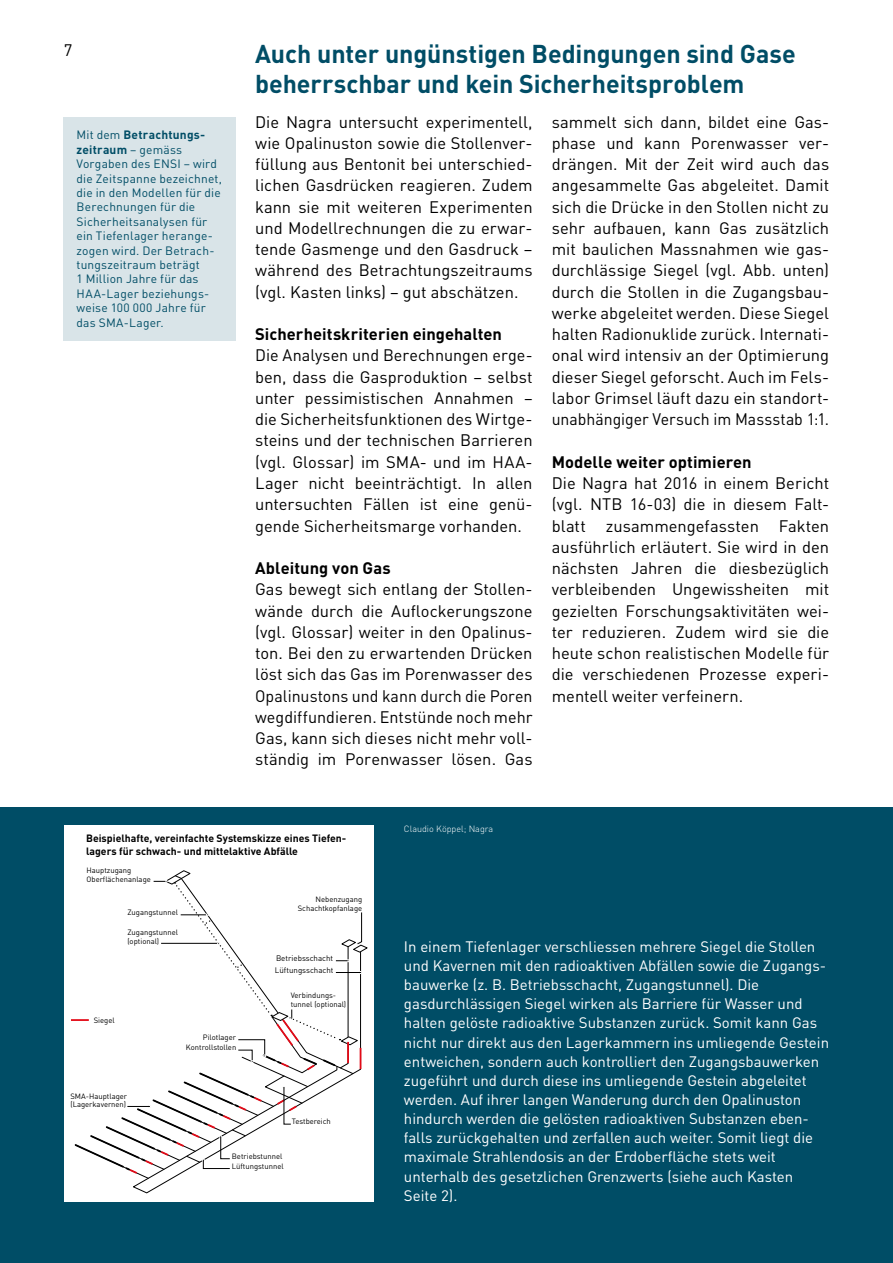
<style>
.page{position:relative;width:893px;height:1263px;background:#fff}
.page>*{position:absolute;margin:0;border:0;box-sizing:border-box;transform-origin:0 0}
.t1{font:700 25.5px/30px "FFDIN";letter-spacing:-.005em;color:#004d66}
.t2{font:16.5px/21.3px "FFDIN";color:#000}
.t3{font:700 16.5px "FFDIN";color:#000}
.t4{font:15px/19.2px "FFDIN";color:#fff}
.t5{font:12px/14.4px "FFDIN";letter-spacing:.015em;color:#004d66}
.t6{font:700 10.5px/12.6px "FFDIN";color:#000}
.t7{font:300 9px "FFDIN";color:#fff}
.t8{font:7.95px/11.7px "FFDIN";color:#000}
.t9{font:7.65px/8.4px "FFDIN";color:#000}
.s1{font-weight:700}
</style>
<div class="page">
<div style="left:0;top:808px;width:893px;height:455px;background:#004d66"></div>
<div style="left:64px;top:825px;width:310px;height:376px;background:#fff"></div>
<svg style="left:71px;top:870px;width:297px;height:324px"></svg>
<div style="left:64px;top:117px;width:172px;height:223px;background:#d9e4e8"></div>
<p class="t2" style="left:64px;top:39px;width:10px">7</p>
<p class="t5" style="left:77px;top:128px;width:147px">Mit dem <span class="s1">Betrachtungs&shy;zeitraum</span> – gemäss<br>Vorgaben des ENSI – wird die Zeitspanne bezeichnet, die in den Modellen für die<br>Berechnungen für die<br>Sicherheitsanalysen für ein Tiefenlager herange&shy;zogen wird. Der Betrach&shy;tungszeitraum beträgt<br>1 Million Jahre für das<br>HAA-Lager beziehungs&shy;weise 100 000 Jahre für das SMA-Lager.</p>
<h1 class="t1" style="left:255px;top:38px;width:542px">Auch unter ungünstigen Bedingungen sind Gase beherrschbar und kein Sicherheitsproblem</h1>
<p class="t2" style="left:255px;top:111px;width:279px;text-align:justify">Die Nagra untersucht experimentell, wie Opalinuston sowie die Stollenver&shy;füllung aus Bentonit bei unterschied&shy;lichen Gasdrücken reagieren. Zudem kann sie mit weiteren Experimenten und Modellrechnungen die zu erwar&shy;tende Gasmenge und den Gasdruck – während des Betrachtungszeitraums (vgl. Kasten links) – gut abschätzen.</p>
<p class="t3" style="left:255px;top:323px;width:248px">Sicherheitskriterien eingehalten</p>
<p class="t2" style="left:255px;top:345px;width:279px">Die Analysen und Berechnungen erge&shy;ben, dass die Gasproduktion – selbst unter pessimistischen Annahmen – die Sicherheitsfunktionen des Wirtge&shy;steins und der technischen Barrieren (vgl. Glossar) im SMA- und im HAA-Lager nicht beeinträchtigt. In allen untersuchten Fällen ist eine genü&shy;gende Sicherheitsmarge vorhanden.</p>
<p class="t3" style="left:255px;top:557px;width:137px">Ableitung von Gas</p>
<p class="t2" style="left:255px;top:578px;width:279px">Gas bewegt sich entlang der Stollen&shy;wände durch die Auflockerungszone (vgl. Glossar) weiter in den Opalinus&shy;ton. Bei den zu erwartenden Drücken löst sich das Gas im Porenwasser des Opalinustons und kann durch die Poren wegdiffundieren. Entstünde noch mehr Gas, kann sich dieses nicht mehr voll&shy;ständig im Porenwasser lösen. Gas</p>
<p class="t2" style="left:552px;top:111px;width:279px">sammelt sich dann, bildet eine Gas&shy;phase und kann Porenwasser ver&shy;drängen. Mit der Zeit wird auch das angesammelte Gas abgeleitet. Damit sich die Drücke in den Stollen nicht zu sehr aufbauen, kann Gas zusätzlich mit baulichen Massnahmen wie gas&shy;durchlässige Siegel (vgl. Abb. unten) durch die Stollen in die Zugangsbau&shy;werke abgeleitet werden. Diese Siegel halten Radionuklide zurück. Internati&shy;onal wird intensiv an der Optimierung dieser Siegel geforscht. Auch im Fels&shy;labor Grimsel läuft dazu ein standort&shy;unabhängiger Versuch im Massstab 1:1.</p>
<p class="t3" style="left:552px;top:451px;width:202px">Modelle weiter optimieren</p>
<p class="t2" style="left:552px;top:472px;width:279px;text-align:justify">Die Nagra hat 2016 in einem Bericht (vgl. NTB 16-03) die in diesem Falt&shy;blatt zusammengefassten Fakten ausführlich erläutert. Sie wird in den nächsten Jahren die diesbezüglich verbleibenden Ungewissheiten mit gezielten Forschungsaktivitäten wei&shy;ter reduzieren. Zudem wird sie die heute schon realistischen Modelle für die verschiedenen Prozesse experi&shy;mentell weiter verfeinern.</p>
<p class="t6" style="left:86px;top:832px;width:262px">Beispielhafte, vereinfachte Systemskizze eines Tiefen&shy;lagers für schwach- und mittelaktive Abfälle</p>
<p class="t9" style="left:87px;top:866px;width:66px">Hauptzugang<br>Oberflächenanlage</p>
<p class="t9" style="left:127px;top:908px;width:52px">Zugangstunnel</p>
<p class="t9" style="left:127px;top:928px;width:52px">Zugangstunnel (optional)</p>
<p class="t9" style="left:94px;top:1016px;width:22px">Siegel</p>
<p class="t9" style="left:186px;top:1032px;width:52px;line-height:10.4px;text-align:right">Pilotlager<br>Kontrollstollen</p>
<p class="t9" style="left:298px;top:895px;width:66px;text-align:right">Nebenzugang<br>Schachtkopfanlage</p>
<p class="t8" style="left:275px;top:952px;width:60px">Betriebsschacht<br>Lüftungsschacht</p>
<p class="t9" style="left:291px;top:991px;width:57px">Verbindungs&shy;tunnel (optional)</p>
<p class="t9" style="left:70px;top:1091px;width:58px">SMA-Hauptlager (Lagerkavernen)</p>
<p class="t9" style="left:292px;top:1117px;width:41px">Testbereich</p>
<p class="t9" style="left:232px;top:1151px;width:53px;line-height:9.8px">Betriebstunnel<br>Lüftungstunnel</p>
<p class="t7" style="left:404px;top:823px;width:91px">Claudio Köppel; Nagra</p>
<p class="t4" style="left:404px;top:937px;width:427px">In einem Tiefenlager verschliessen mehrere Siegel die Stollen und Kavernen mit den radioaktiven Abfällen sowie die Zugangs&shy;bauwerke (z. B. Betriebsschacht, Zugangstunnel). Die gasdurchlässigen Siegel wirken als Barriere für Wasser und halten gelöste radioaktive Substanzen zurück. Somit kann Gas nicht nur direkt aus den Lagerkammern ins umliegende Gestein entweichen, sondern auch kontrolliert den Zugangsbauwerken zugeführt und durch diese ins umliegende Gestein abgeleitet werden. Auf ihrer langen Wanderung durch den Opalinuston hindurch werden die gelösten radioaktiven Substanzen eben&shy;falls zurückgehalten und zerfallen auch weiter. Somit liegt die maximale Strahlendosis an der Erdoberfläche stets weit unterhalb des gesetzlichen Grenzwerts (siehe auch Kasten Seite 2).</p>
</div>
